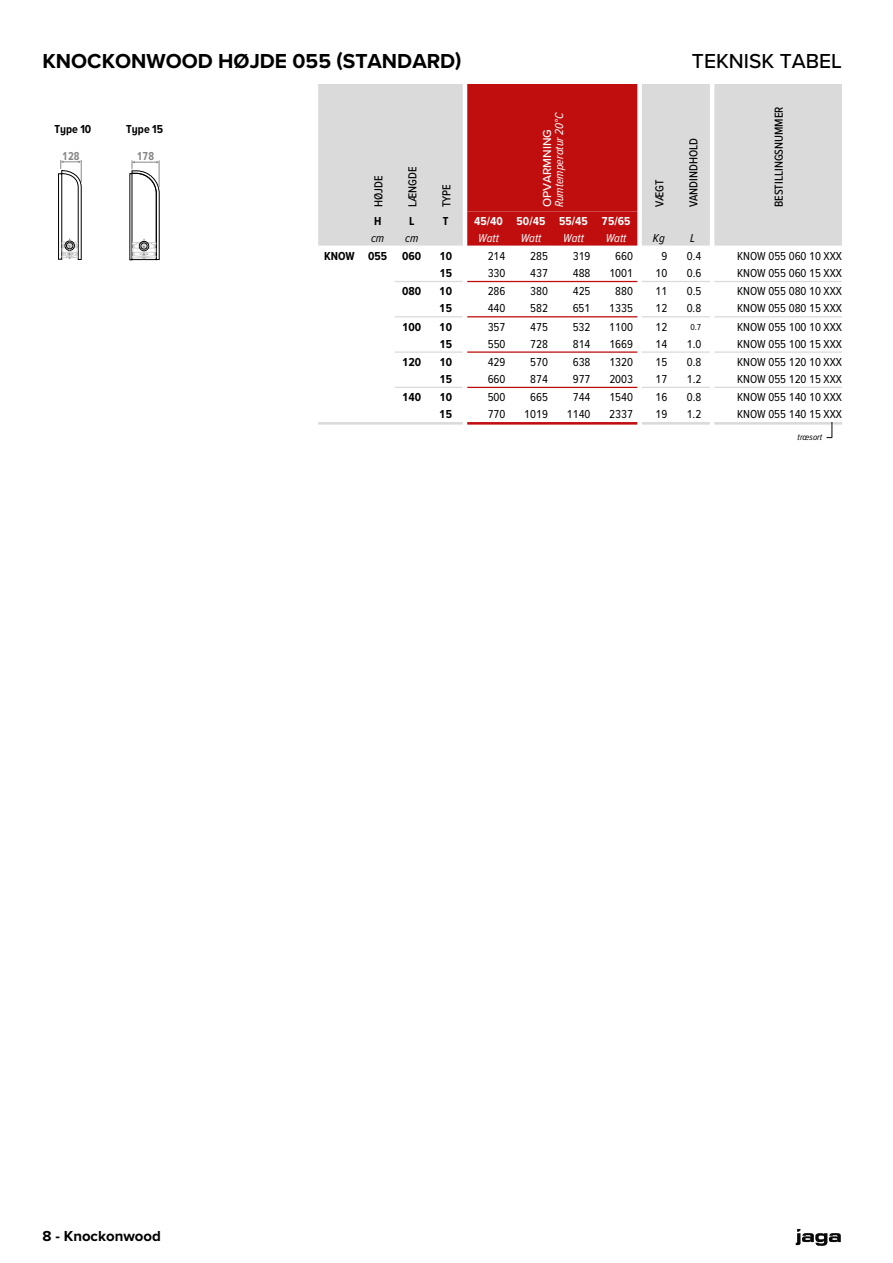
<style>
.page{position:relative;width:893px;height:1263px;background:#fff}
.page>*{position:absolute;margin:0;border:0;box-sizing:border-box;transform-origin:0 0}
.t1{font:700 21px "Proxima Nova";color:#000}
.t2{font:500 21px "Proxima Nova";color:#000}
.t3{font:700 15px "Proxima Nova";color:#000}
.t4{font:12px "Proxima Nova Cond";color:#000}
.t5{font:700 12px "Proxima Nova Cond";color:#000}
.t6{font:500 12px "Proxima Nova Cond";color:#000}
.t7{font:italic 12px "Proxima Nova Cond";color:#fff}
.t8{font:700 12px "Proxima Nova Cond";color:#fff}
.t9{font:500 12px "Proxima Nova";color:#fff}
.t10{font:italic 12px "Proxima Nova Cond";color:#000}
.t11{font:700 12px "Proxima Nova Cond";color:#878787;scale:.9 1}
.t12{font:italic 9px "Proxima Nova Cond";color:#000}
.t13{font:9px "Proxima Nova Cond";color:#000}
</style>
<div class="page">
<svg style="left:796px;top:1229px;width:45px;height:17px"></svg>
<svg style="left:318px;top:84px;width:524px;height:341px"></svg>
<svg style="left:467px;top:84px;width:170px;height:341px"></svg>
<div style="left:467px;top:212px;width:170px;height:34px;background:#c00d0e"></div>
<svg style="left:826px;top:422px;width:7px;height:16px"></svg>
<div style="left:58px;top:173px;width:4px;height:87px;border:1px solid #000"></div>
<svg style="left:61px;top:160px;width:21px;height:100px"></svg>
<svg style="left:131px;top:160px;width:29px;height:100px"></svg>
<h1 class="t1" style="left:43px;top:45px;width:420px">KNOCKONWOOD HØJDE 055 (STANDARD)</h1>
<h1 class="t2" style="left:692px;top:45px;width:151px">TEKNISK TABEL</h1>
<p class="t5" style="left:54px;top:120px;width:38px">Type 10</p>
<p class="t5" style="left:126px;top:120px;width:38px">Type 15</p>
<p class="t11" style="left:62px;top:147px;width:21px">128</p>
<p class="t11" style="left:137px;top:147px;width:21px">178</p>
<p class="t6" style="left:370px;top:207px;width:33px;rotate:-90deg">HØJDE</p>
<p class="t6" style="left:404px;top:207px;width:42px;rotate:-90deg">LÆNGDE</p>
<p class="t6" style="left:438px;top:207px;width:25px;rotate:-90deg">TYPE</p>
<p class="t7" style="left:550px;top:207px;width:96px;rotate:-90deg">Rumtemperatur 20°C</p>
<p class="t9" style="left:538px;top:207px;width:80px;rotate:-90deg">OPVARMNING</p>
<p class="t6" style="left:651px;top:207px;width:29px;rotate:-90deg">VÆGT</p>
<p class="t6" style="left:685px;top:207px;width:71px;rotate:-90deg">VANDINDHOLD</p>
<p class="t6" style="left:770px;top:207px;width:102px;rotate:-90deg">BESTILLINGSNUMMER</p>
<p class="t5" style="left:374px;top:212px;width:9px">H</p>
<p class="t5" style="left:409px;top:212px;width:7px">L</p>
<p class="t5" style="left:443px;top:212px;width:7px">T</p>
<p class="t8" style="left:474px;top:212px;width:158px">45/40 50/45 55/45 75/65</p>
<p class="t10" style="left:371px;top:229px;width:15px">cm</p>
<p class="t10" style="left:405px;top:229px;width:15px">cm</p>
<p class="t7" style="left:478px;top:229px;width:22px">Watt</p>
<p class="t7" style="left:521px;top:229px;width:22px">Watt</p>
<p class="t7" style="left:563px;top:229px;width:22px">Watt</p>
<p class="t7" style="left:606px;top:229px;width:22px">Watt</p>
<p class="t10" style="left:653px;top:229px;width:13px">Kg</p>
<p class="t10" style="left:690px;top:229px;width:7px">L</p>
<p class="t5" style="left:324px;top:247px;width:99px">KNOW 055 060</p>
<p class="t5" style="left:439px;top:247px;width:14px">10</p>
<p class="t4" style="left:488px;top:247px;width:19px">214</p>
<p class="t4" style="left:530px;top:247px;width:19px">285</p>
<p class="t4" style="left:573px;top:247px;width:19px">319</p>
<p class="t4" style="left:615px;top:247px;width:19px">660</p>
<p class="t4" style="left:661px;top:247px;width:7px">9</p>
<p class="t4" style="left:687px;top:247px;width:16px">0.4</p>
<p class="t4" style="left:737px;top:247px;width:106px">KNOW 055 060 10 XXX</p>
<p class="t5" style="left:439px;top:264px;width:14px">15</p>
<p class="t4" style="left:488px;top:264px;width:19px">330</p>
<p class="t4" style="left:530px;top:264px;width:19px">437</p>
<p class="t4" style="left:573px;top:264px;width:19px">488</p>
<p class="t4" style="left:609px;top:264px;width:25px">1001</p>
<p class="t4" style="left:655px;top:264px;width:13px">10</p>
<p class="t4" style="left:687px;top:264px;width:16px">0.6</p>
<p class="t4" style="left:737px;top:264px;width:106px">KNOW 055 060 15 XXX</p>
<p class="t5" style="left:402px;top:283px;width:21px">080</p>
<p class="t5" style="left:439px;top:283px;width:14px">10</p>
<p class="t4" style="left:488px;top:283px;width:19px">286</p>
<p class="t4" style="left:530px;top:283px;width:19px">380</p>
<p class="t4" style="left:573px;top:283px;width:19px">425</p>
<p class="t4" style="left:615px;top:283px;width:19px">880</p>
<p class="t4" style="left:655px;top:283px;width:13px">11</p>
<p class="t4" style="left:687px;top:283px;width:16px">0.5</p>
<p class="t4" style="left:737px;top:283px;width:106px">KNOW 055 080 10 XXX</p>
<p class="t5" style="left:439px;top:300px;width:14px">15</p>
<p class="t4" style="left:488px;top:300px;width:19px">440</p>
<p class="t4" style="left:530px;top:300px;width:19px">582</p>
<p class="t4" style="left:573px;top:300px;width:19px">651</p>
<p class="t4" style="left:609px;top:300px;width:25px">1335</p>
<p class="t4" style="left:655px;top:300px;width:13px">12</p>
<p class="t4" style="left:687px;top:300px;width:16px">0.8</p>
<p class="t4" style="left:737px;top:300px;width:106px">KNOW 055 080 15 XXX</p>
<p class="t5" style="left:402px;top:318px;width:21px">100</p>
<p class="t5" style="left:439px;top:318px;width:14px">10</p>
<p class="t4" style="left:488px;top:318px;width:19px">357</p>
<p class="t4" style="left:530px;top:318px;width:19px">475</p>
<p class="t4" style="left:573px;top:318px;width:19px">532</p>
<p class="t4" style="left:609px;top:318px;width:25px">1100</p>
<p class="t4" style="left:655px;top:318px;width:13px">12</p>
<p class="t13" style="left:690px;top:320px;width:12px">0.7</p>
<p class="t4" style="left:737px;top:318px;width:106px">KNOW 055 100 10 XXX</p>
<p class="t5" style="left:439px;top:335px;width:14px">15</p>
<p class="t4" style="left:488px;top:335px;width:19px">550</p>
<p class="t4" style="left:530px;top:335px;width:19px">728</p>
<p class="t4" style="left:573px;top:335px;width:19px">814</p>
<p class="t4" style="left:609px;top:335px;width:25px">1669</p>
<p class="t4" style="left:655px;top:335px;width:13px">14</p>
<p class="t4" style="left:687px;top:335px;width:16px">1.0</p>
<p class="t4" style="left:737px;top:335px;width:106px">KNOW 055 100 15 XXX</p>
<p class="t5" style="left:402px;top:353px;width:21px">120</p>
<p class="t5" style="left:439px;top:353px;width:14px">10</p>
<p class="t4" style="left:488px;top:353px;width:19px">429</p>
<p class="t4" style="left:530px;top:353px;width:19px">570</p>
<p class="t4" style="left:573px;top:353px;width:19px">638</p>
<p class="t4" style="left:609px;top:353px;width:25px">1320</p>
<p class="t4" style="left:655px;top:353px;width:13px">15</p>
<p class="t4" style="left:687px;top:353px;width:16px">0.8</p>
<p class="t4" style="left:737px;top:353px;width:106px">KNOW 055 120 10 XXX</p>
<p class="t5" style="left:439px;top:370px;width:14px">15</p>
<p class="t4" style="left:488px;top:370px;width:19px">660</p>
<p class="t4" style="left:530px;top:370px;width:19px">874</p>
<p class="t4" style="left:573px;top:370px;width:19px">977</p>
<p class="t4" style="left:609px;top:370px;width:25px">2003</p>
<p class="t4" style="left:655px;top:370px;width:13px">17</p>
<p class="t4" style="left:687px;top:370px;width:16px">1.2</p>
<p class="t4" style="left:737px;top:370px;width:106px">KNOW 055 120 15 XXX</p>
<p class="t5" style="left:402px;top:388px;width:21px">140</p>
<p class="t5" style="left:439px;top:388px;width:14px">10</p>
<p class="t4" style="left:488px;top:388px;width:19px">500</p>
<p class="t4" style="left:530px;top:388px;width:19px">665</p>
<p class="t4" style="left:573px;top:388px;width:19px">744</p>
<p class="t4" style="left:609px;top:388px;width:25px">1540</p>
<p class="t4" style="left:655px;top:388px;width:13px">16</p>
<p class="t4" style="left:687px;top:388px;width:16px">0.8</p>
<p class="t4" style="left:737px;top:388px;width:106px">KNOW 055 140 10 XXX</p>
<p class="t5" style="left:439px;top:405px;width:14px">15</p>
<p class="t4" style="left:488px;top:405px;width:19px">770</p>
<p class="t4" style="left:524px;top:405px;width:25px">1019</p>
<p class="t4" style="left:567px;top:405px;width:25px">1140</p>
<p class="t4" style="left:609px;top:405px;width:25px">2337</p>
<p class="t4" style="left:655px;top:405px;width:13px">19</p>
<p class="t4" style="left:687px;top:405px;width:16px">1.2</p>
<p class="t4" style="left:737px;top:405px;width:106px">KNOW 055 140 15 XXX</p>
<p class="t12" style="left:798px;top:431px;width:26px">træsort</p>
<p class="t3" style="left:43px;top:1225px;width:120px">8 - Knockonwood</p>
</div>
